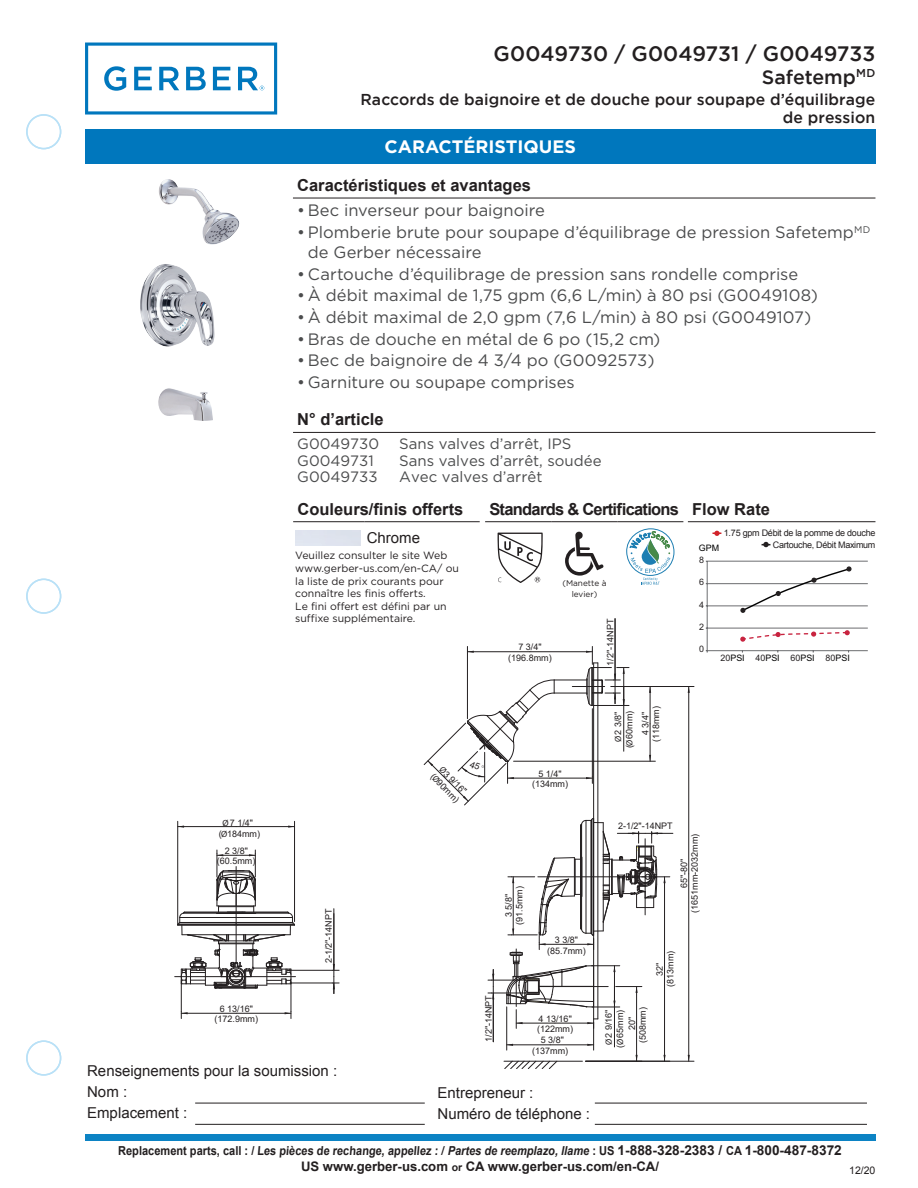
<style>
.page{position:relative;width:918px;height:1188px;background:#fff}
.page>*{position:absolute;margin:0;border:0;box-sizing:border-box;transform-origin:0 0}
.D_title_headline_new{font:500 20.85px "Gotham";color:#231f20}
.D_title_headline_new-2{font:500 19.5px "Gotham";color:#231f20}
.t1{font:700 18px "Gotham";color:#fff}
.t2{font:16.5px/19.8px "Gotham";letter-spacing:.005em;color:#4b4c4d}
.t3{font:700 16.5px "Arial";color:#231f20}
.t4{font:700 16.5px "Arial";letter-spacing:-.045em;color:#231f20}
.Product_Name{font:500 15.75px/18px "Gotham";letter-spacing:.005em;color:#231f20;text-align:right}
.t5{font:15px "Gotham";color:#4b4c4d}
.t6{font:15px/21.3px "Arial";color:#231f20}
.t7{font:700 13.2px "Arial";color:#231f20}
.t8{font:700 12.3px "Arial";color:#231f20;scale:.89 1}
.inner_page_Maintenan{font:10.5px/12.6px "Gotham";color:#231f20}
.t9{font:10.5px "Arial";color:#231f20}
.Dimension{font:9px/10.6px "Arial";color:#231f20;text-align:center}
.Dimension-2{font:9px "Arial";letter-spacing:-.025em;color:#231f20}
.Dimension-3{font:9px "Arial";letter-spacing:-.03em;color:#231f20}
.t10{font:8.85px/12.3px "Arial";color:#030303}
.t11{font:8.85px "Arial";color:#231f20}
.t12{font:8.25px/10.5px "Gotham";color:#231f20;text-align:center}
.s1{font-family:"Myriad Pro"}
.s2{color:#231f20}
.s3{font-style:italic}
.s4{font-size:13.65px}
.s5{font-size:10.5px}
</style>
<div class="page">
<div style="left:85px;top:1135px;width:790px;height:6px;background:#0c83c4"></div>
<svg style="left:85px;top:43px;width:192px;height:72px"></svg>
<hr style="left:195px;top:1103px;width:230px;height:1px;background:#231f20">
<hr style="left:595px;top:1103px;width:272px;height:1px;background:#231f20">
<hr style="left:195px;top:1124px;width:230px;height:1px;background:#231f20">
<hr style="left:595px;top:1124px;width:272px;height:1px;background:#231f20">
<div style="left:85px;top:130px;width:790px;height:34px;background:#0077bd"></div>
<div style="left:26px;top:114px;width:35px;height:35px;border:2px solid #b9e1f7;border-radius:50%"></div>
<div style="left:26px;top:1040px;width:35px;height:36px;border:2px solid #b9e1f7;border-radius:50%"></div>
<div style="left:26px;top:579px;width:35px;height:35px;border:2px solid #b9e1f7;border-radius:50%"></div>
<hr style="left:293px;top:198px;width:582px;height:1px;background:#231f20">
<img style="left:140px;top:179px;width:100px;height:242px">
<hr style="left:626px;top:686px;width:68px;height:1px;background:#231f20">
<hr style="left:586px;top:1061px;width:108px;height:1px;background:#231f20">
<hr style="left:688px;top:687px;width:1px;height:187px;background:#231f20">
<hr style="left:688px;top:874px;width:1px;height:187px;background:#231f20">
<hr style="left:615px;top:619px;width:1px;height:68px;background:#231f20">
<hr style="left:288px;top:970px;width:44px;height:1px;background:#231f20">
<hr style="left:290px;top:983px;width:42px;height:1px;background:#231f20">
<hr style="left:334px;top:909px;width:1px;height:68px;background:#231f20">
<svg style="left:332px;top:964px;width:7px;height:7px"></svg>
<svg style="left:332px;top:977px;width:7px;height:17px"></svg>
<hr style="left:177px;top:821px;width:1px;height:104px;background:#231f20">
<hr style="left:294px;top:821px;width:1px;height:101px;background:#231f20">
<hr style="left:178px;top:826px;width:58px;height:1px;background:#231f20">
<hr style="left:236px;top:826px;width:59px;height:1px;background:#231f20">
<hr style="left:181px;top:980px;width:1px;height:32px;background:#231f20">
<hr style="left:291px;top:982px;width:1px;height:30px;background:#231f20">
<hr style="left:181px;top:1013px;width:55px;height:1px;background:#231f20">
<hr style="left:236px;top:1013px;width:55px;height:1px;background:#231f20">
<svg style="left:181px;top:1012px;width:7px;height:7px"></svg>
<svg style="left:285px;top:1012px;width:7px;height:7px"></svg>
<svg style="left:175px;top:850px;width:121px;height:139px"></svg>
<hr style="left:293px;top:432px;width:582px;height:1px;background:#231f20">
<hr style="left:485px;top:521px;width:67px;height:1px;background:#231f20">
<hr style="left:552px;top:521px;width:65px;height:1px;background:#231f20">
<hr style="left:617px;top:521px;width:66px;height:1px;background:#231f20">
<hr style="left:688px;top:521px;width:187px;height:1px;background:#231f20">
<hr style="left:293px;top:521px;width:72px;height:1px;background:#231f20">
<hr style="left:365px;top:521px;width:115px;height:1px;background:#231f20">
<svg style="left:498px;top:533px;width:45px;height:50px"></svg>
<svg style="left:626px;top:529px;width:48px;height:56px"></svg>
<hr style="left:707px;top:628px;width:160px;height:1px;background:#6c6d70">
<hr style="left:707px;top:606px;width:160px;height:1px;background:#6c6d70">
<hr style="left:707px;top:583px;width:160px;height:1px;background:#6c6d70">
<hr style="left:707px;top:561px;width:160px;height:1px;background:#6c6d70">
<hr style="left:707px;top:561px;width:1px;height:90px;background:#6c6d70">
<hr style="left:707px;top:650px;width:160px;height:1px;background:#6c6d70">
<svg style="left:740px;top:630px;width:110px;height:12px"></svg>
<svg style="left:740px;top:566px;width:112px;height:47px"></svg>
<svg style="left:565px;top:532px;width:38px;height:44px"></svg>
<svg style="left:762px;top:542px;width:8px;height:5px"></svg>
<svg style="left:712px;top:531px;width:9px;height:5px"></svg>
<svg style="left:424px;top:646px;width:249px;height:423px"></svg>
<p class="D_title_headline_new" style="left:494px;top:42px;width:383px">G0049730 / G0049731 / G0049733</p>
<p class="D_title_headline_new-2" style="left:762px;top:66px;width:115px">Safetemp<sup>MD</sup></p>
<p class="Product_Name" style="left:361px;top:90px;width:516px">Raccords de baignoire et de douche pour soupape d’équilibrage de pression</p>
<p class="t1" style="left:385px;top:136px;width:193px">CARACTÉRISTIQUES</p>
<p class="t3" style="left:297px;top:175px;width:235px">Caractéristiques et avantages</p>
<p class="t2" style="left:297px;top:200px;width:249px">• Bec inverseur pour baignoire</p>
<p class="t2" style="left:308px;top:222px;width:564px;text-indent:-11px">• Plomberie brute pour soupape d’équilibrage de pression Safetemp<sup>MD </sup>de Gerber nécessaire</p>
<p class="t2" style="left:297px;top:264px;width:503px">• Cartouche d’équilibrage de pression sans rondelle comprise</p>
<p class="t2" style="left:297px;top:285px;width:522px">• À débit maximal de 1,75 gpm (6,6 L/min) à 80 psi (G0049108)</p>
<p class="t2" style="left:297px;top:307px;width:516px">• À débit maximal de 2,0 gpm (7,6 L/min) à 80 psi (G0049107)</p>
<p class="t2" style="left:297px;top:329px;width:365px">• Bras de douche en métal de 6 po (15,2 cm)</p>
<p class="t2" style="left:297px;top:350px;width:359px">• Bec de baignoire de 4 3/4 po (G0092573)</p>
<p class="t2" style="left:297px;top:372px;width:279px">• Garniture ou soupape comprises</p>
<p class="t3" style="left:297px;top:409px;width:88px">N° d’article</p>
<p class="t5" style="left:297px;top:436px;width:83px">G0049730</p>
<p class="t5" style="left:399px;top:436px;width:174px">Sans valves d’arrêt, IPS</p>
<p class="t5" style="left:297px;top:452px;width:78px">G0049731</p>
<p class="t5" style="left:399px;top:452px;width:204px">Sans valves d’arrêt, soudée</p>
<p class="t5" style="left:297px;top:469px;width:82px">G0049733</p>
<p class="t5" style="left:399px;top:469px;width:145px">Avec valves d’arrêt</p>
<p class="t3" style="left:297px;top:498px;width:167px">Couleurs/finis offerts</p>
<p class="t4" style="left:489px;top:498px;width:191px">Standards &amp; Certifications</p>
<p class="t3" style="left:692px;top:498px;width:79px">Flow Rate</p>
<p class="Dimension" style="left:219px;top:817px;width:43px;line-height:11.2px"><span class="s1">Ø</span>7 1/4" (<span class="s1">Ø</span>184mm)</p>
<p class="Dimension" style="left:217px;top:845px;width:40px">2 3/8" (60.5mm)</p>
<p class="Dimension" style="left:215px;top:1003px;width:45px">6 13/16" (172.9mm)</p>
<p class="t6" style="left:367px;top:527px;width:55px">Chrome</p>
<p class="inner_page_Maintenan" style="left:295px;top:549px;width:154px">Veuillez consulter le site Web</p>
<p class="inner_page_Maintenan" style="left:295px;top:562px;width:165px">www.gerber-us.com/en-CA/ ou la liste de prix courants pour connaître les finis offerts.</p>
<p class="inner_page_Maintenan" style="left:295px;top:600px;width:153px">Le fini offert est défini par un suffixe supplémentaire.</p>
<p class="Dimension" style="left:323px;top:963px;width:56px;rotate:-90deg">2-1/2"-14NPT</p>
<p class="Dimension" style="left:445px;top:764px;width:36px;rotate:45deg"><span class="s1">Ø</span>3 9/16"</p>
<p class="Dimension" style="left:436px;top:771px;width:38px;rotate:45deg">(<span class="s1">Ø</span>90mm)</p>
<p class="Dimension" style="left:508px;top:642px;width:45px">7 3/4" (196.8mm)</p>
<p class="t12" style="left:562px;top:578px;width:46px">(Manette à levier)</p>
<p class="Dimension" style="left:605px;top:666px;width:48px;rotate:-90deg">1/2"-14NPT</p>
<p class="Dimension-2" style="left:724px;top:527px;width:153px">1.75 gpm Débit de la pomme de douche</p>
<p class="t10" style="left:699px;top:542px;width:22px">GPM<br><span class="s2">8</span></p>
<p class="t11" style="left:699px;top:576px;width:6px">6</p>
<p class="t11" style="left:699px;top:598px;width:6px">4</p>
<p class="t11" style="left:699px;top:621px;width:6px">2</p>
<p class="t11" style="left:699px;top:643px;width:6px">0</p>
<p class="Dimension-3" style="left:773px;top:539px;width:104px">Cartouche, Débit Maximum</p>
<p class="t10" style="left:721px;top:652px;width:131px"><span class="s2">20</span>PSI <span class="s2">40</span>PSI <span class="s2">60</span>PSI <span class="s2">80</span>PSI</p>
<p class="Dimension" style="left:532px;top:768px;width:37px">5 1/4" (134mm)</p>
<p class="Dimension" style="left:503px;top:925px;width:40px;rotate:-90deg">3 5/8" (91.5mm)</p>
<p class="Dimension" style="left:547px;top:934px;width:40px">3 3/8" (85.7mm)</p>
<p class="Dimension" style="left:483px;top:1042px;width:48px;rotate:-90deg">1/2"-14NPT</p>
<p class="Dimension" style="left:532px;top:1013px;width:42px">4 13/16" (122mm)<br>5 3/8" (137mm)</p>
<p class="Dimension" style="left:640px;top:742px;width:37px;rotate:-90deg">4 3/4" (118mm)</p>
<p class="Dimension" style="left:612px;top:748px;width:39px;line-height:11.2px;rotate:-90deg"><span class="s1">Ø</span>2 3/8" (<span class="s1">Ø</span>60mm)</p>
<p class="Dimension" style="left:618px;top:820px;width:56px">2-1/2"-14NPT</p>
<p class="Dimension" style="left:679px;top:913px;width:81px;rotate:-90deg">65"-80" (1651mm-2032mm)</p>
<p class="Dimension" style="left:637px;top:1043px;width:37px;rotate:-90deg">(508mm)</p>
<p class="Dimension" style="left:603px;top:1048px;width:39px;line-height:11.2px;text-align:left;rotate:-90deg"><span class="s1">Ø</span>2 9/16" (<span class="s1">Ø</span>65mm)</p>
<p class="Dimension" style="left:626px;top:1030px;width:15px;rotate:-90deg">20"</p>
<p class="Dimension" style="left:654px;top:987px;width:37px;rotate:-90deg">32" (813mm)</p>
<p class="t6" style="left:87px;top:1060px;width:252px">Renseignements pour la soumission :<br>Nom :</p>
<p class="t6" style="left:438px;top:1082px;width:97px">Entrepreneur :</p>
<p class="t6" style="left:87px;top:1102px;width:102px">Emplacement :</p>
<p class="t6" style="left:438px;top:1103px;width:154px">Numéro de téléphone :</p>
<p class="t8" style="left:118px;top:1143px;width:815px">Replacement parts, call : / Les pièces de rechange, appellez : / <span class="s3">Partes de reemplazo, llame</span> : US <span class="s4">1-888-328-2383 /</span> CA <span class="s4">1-800-487-8372</span></p>
<p class="t7" style="left:301px;top:1158px;width:360px">US www.gerber-us.com <span class="s5">or</span> CA www.gerber-us.com/en-CA/</p>
<p class="t9" style="left:849px;top:1163px;width:28px">12/20</p>
</div>
